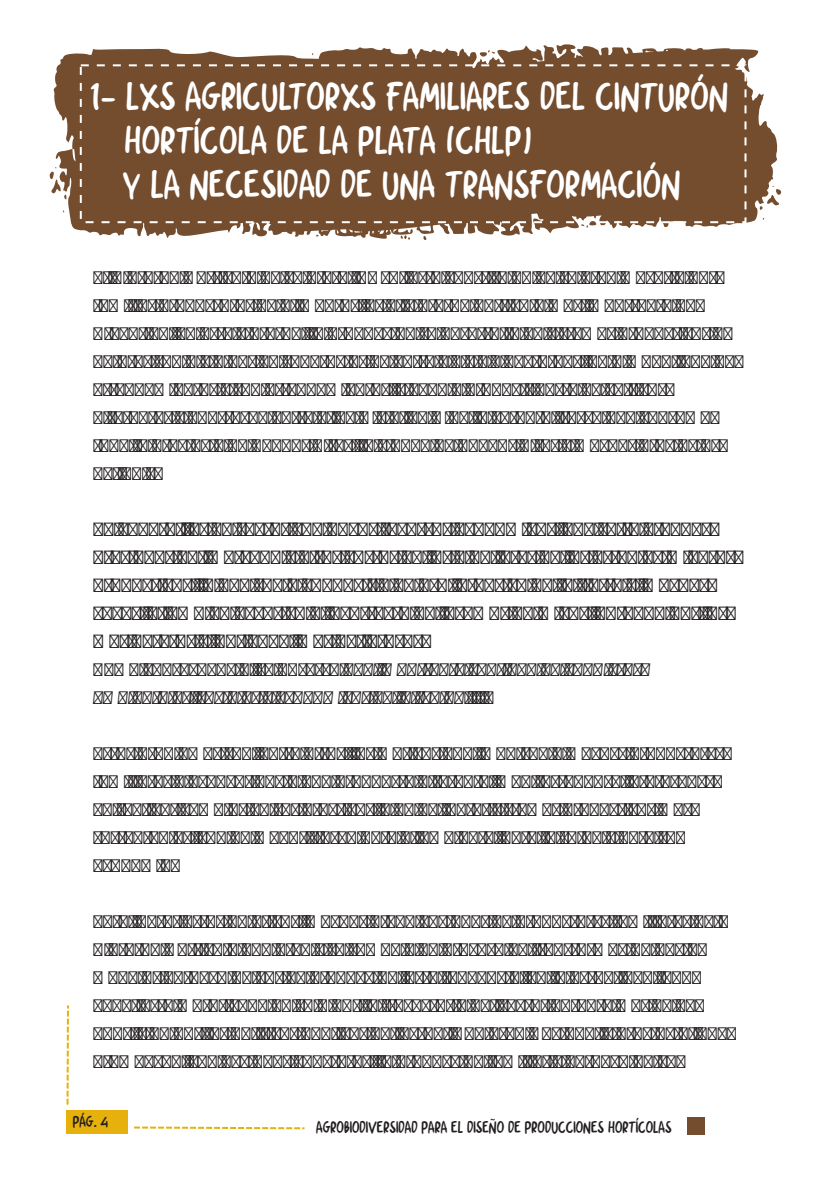
<style>
.page{position:relative;width:840px;height:1191px;background:#fff}
.page>*{position:absolute;margin:0;border:0;box-sizing:border-box;transform-origin:0 0}
.t1{font:40px/44px "Chicken Soup";letter-spacing:-.005em;color:#fff}
.t2{font:19px/28px "Asap";letter-spacing:-.005em;color:#231f20}
.t3{font:18px/28px "Asap";letter-spacing:-.005em;color:#231f20}
.t4{font:italic 600 18px/28px "Asap";letter-spacing:-.005em;color:#231f20}
.t5{font:17px "Chicken Soup";letter-spacing:-.01em;color:#231f20;scale:.95 1}
.t6{font:16px "Chicken Soup";color:#231f20}
.s1{font-weight:600}
.s2{font-weight:400;font-style:normal}
</style>
<div class="page">
<svg style="left:66px;top:1005px;width:3px;height:99px"></svg>
<div style="left:66px;top:1110px;width:62px;height:24px;background:#e6b00d"></div>
<svg style="left:134px;top:1126px;width:171px;height:4px"></svg>
<div style="left:686px;top:1117px;width:18px;height:17px;background:#744c2e"></div>
<svg style="left:49px;top:44px;width:732px;height:196px;fill:#744c2e"></svg>
<div style="left:80px;top:64px;width:666px;height:159px;border:2px dashed #fff"></div>
<h1 class="t1" style="left:123px;top:75px;width:607px;text-indent:-30px">1- LXS AGRICULTORXS FAMILIARES DEL CINTURÓN<br>HORTÍCOLA DE LA PLATA (CHLP)<br>Y LA NECESIDAD DE UNA TRANSFORMACIÓN</h1>
<p class="t3" style="left:93px;top:263px;width:642px"><span class="s1">EL CINTURÓN HORTÍCOLA DE LA PLATA (CHLP)</span> ESTÁ CONSTITUIDO EN SU GRAN MAYORÍA POR FAMILIAS PRODUCTORAS DE ALIMENTOS; ES EL CINTURÓN HORTÍCOLA MÁS IMPORTANTE DE ARGENTINA. EN ESTE CINTURÓN, LA PRODUCCIÓN SE DESARROLLA EN SISTEMAS PRODUCTIVOS O QUINTAS SUB DIVIDIDAS EN SUPERFICIES DE ENTRE 0,5 Y 1,5 HECTÁREAS, BAJO MODALIDAD DE ARRENDAMIENTOS Y SUB ARRENDAMIENTOS. LLEGAN A PRODUCIR HASTA 30 CULTIVOS DIFERENTES Y <span class="s1">ABASTECEN ENTRE EL 60 % Y EL 90 % DE LA VERDURA FRESCA QUE CONSUME TODA LA PROVINCIA DE BUENOS AIRES, LA CIUDAD DE BUENOS AIRES Y MUCHAS PROVINCIAS DEL PAÍS.</span></p>
<p class="t2" style="left:93px;top:515px;width:641px">EN GENERAL, ES UN SECTOR CON POCOS RECURSOS ECONÓMICOS, QUE SUFRE GRANDES PRESIONES DEL MERCADO Y ALTOS COSTOS EN LOS ALQUILERES DE LOS ESTABLECIMIENTOS PRODUCTIVOS, LO QUE SUELE CONDUCIR A UN USO INTENSIVO DE LA TIERRA Y, MUCHAS VECES, EL EMPLEO EXCESIVO E INCORRECTO DE INSUMOS QUÍMICOS, OPTANDO POR LOS MÁS BARATOS Y, POR ENDE, MÁS PELIGROSOS.</p>
<p class="t4" style="left:93px;top:655px;width:548px"><span class="s2">COMO CONSECUENCIA, SE OBSERVA</span> UNA IMPORTANTE CANTIDAD DE CONFLICTOS<br>AMBIENTALES, SOCIALES Y ECONÓMICOS EN LA REGIÓN<span class="s2">.</span></p>
<p class="t3" style="left:93px;top:739px;width:630px">ESTOS PROBLEMAS SON, ENTRE OTROS, LOS MOTIVOS QUE IMPULSAN A MUCHXS PRODUCTORXS FAMILIARES A AVANZAR HACIA UNA PROPUESTA DIFERENTE, MANIFESTÁNDOSE INTERESADXS EN <span class="s1">REALIZAR CAMBIOS EN SUS PRÁCTICAS, A FIN DE LOGRAR SISTEMAS PRODUCTIVOS MÁS SUSTENTABLES, CON UN MENOR RIESGO PARA EL AMBIENTE, PARA LA SALUD Y PARA SU ECONOMÍA.</span></p>
<p class="t3" style="left:93px;top:907px;width:635px">PARA LOGRAR ESTOS OBJETIVOS, MUCHAS ORGANIZACIONES DE PRODUCTORXS FAMILIARES DEL CINTURÓN HORTÍCOLA ADHIEREN Y SE SUMAN A UN <span class="s1">PROCESO DE TRANSFORMACIÓN HACIA MODELOS AGROECOLÓGICOS DE PRODUCCIÓN</span>. ESTA TENDENCIA, EN LA ACTUALIDAD (AÑO 2020) ESTÁ MOTORIZADA NO SOLO POR LA TRAYECTORIA DEL SECTOR DURANTE MÁS DE 20<br>AÑOS, SINO POR LAS POLÍTICAS PÚBLICAS DEL ACTUAL GOBIERNO NACIONAL Y PROVINCIAL QUE PROMUEVEN, CON ACCIONES CONCRETAS, LA PRODUCCIÓN FAMILIAR Y AGROECOLÓGICA.</p>
<p class="t6" style="left:73px;top:1112px;width:37px">PÁG. 4</p>
<p class="t5" style="left:316px;top:1117px;width:375px">AGROBIODIVERSIDAD PARA EL DISEÑO DE PRODUCCIONES HORTÍCOLAS</p>
</div>
